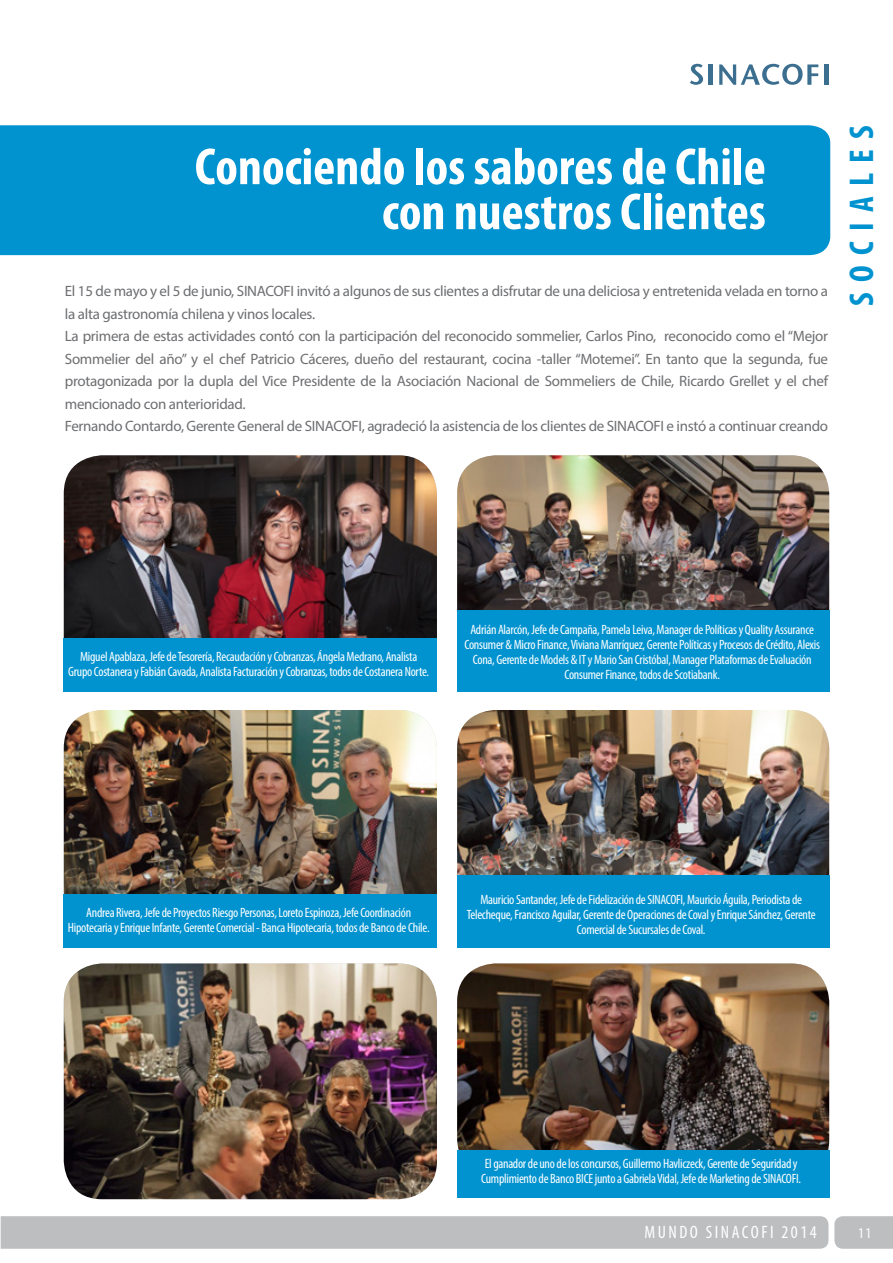
<style>
.page{position:relative;width:893px;height:1263px;background:#fff}
.page>*{position:absolute;margin:0;border:0;box-sizing:border-box;transform-origin:0 0}
.t1{font:700 condensed 52.5px/45px "Myriad Pro";color:#fff;text-align:right}
.t2{font:700 condensed 34.5px "Myriad Pro";letter-spacing:.3em;color:#0093d0}
.t3{font:condensed 18px "Myriad Pro";letter-spacing:.14em;color:#fff}
.t4{font:15px/22.5px "Myriad Pro";letter-spacing:-.02em;color:#6d6e71}
.t5{font:condensed 14.85px "Myriad Pro";color:#fff}
.t6{font:condensed 13.5px/15px "Myriad Pro";letter-spacing:-.02em;color:#fff;text-align:center}
</style>
<div class="page">
<div style="left:1px;top:1216px;width:827px;height:33px;background:#bcbec0"></div>
<svg style="left:834px;top:1216px;width:59px;height:33px;background:#bec0c2"></svg>
<div style="left:0;top:125px;width:830px;height:130px;background:#0093d0"></div>
<img style="left:64px;top:710px;width:373px;height:184px">
<img style="left:64px;top:963px;width:373px;height:236px">
<img style="left:64px;top:455px;width:373px;height:183px">
<img style="left:457px;top:710px;width:372px;height:165px">
<img style="left:457px;top:963px;width:372px;height:187px">
<img style="left:457px;top:455px;width:372px;height:156px">
<div style="left:64px;top:894px;width:373px;height:53px;background:#0093d0"></div>
<div style="left:64px;top:638px;width:373px;height:54px;background:#0093d0"></div>
<div style="left:457px;top:875px;width:372px;height:72px;background:#0093d0"></div>
<div style="left:457px;top:1150px;width:372px;height:48px;background:#0093d0"></div>
<div style="left:457px;top:611px;width:372px;height:81px;background:#0093d0"></div>
<svg style="left:690px;top:64px;width:13px;height:21px"></svg>
<div style="left:708px;top:64px;width:5px;height:21px;background:#3b6e8f"></div>
<hr style="left:824px;top:64px;width:4px;height:21px;background:#3b6e8f">
<svg style="left:719px;top:64px;width:99px;height:21px"></svg>
<h1 class="t1" style="left:195px;top:143px;width:572px">Conociendo los sabores de Chile con nuestros Clientes</h1>
<p class="t4" style="left:65px;top:279px;width:765px">El 15 de mayo y el 5 de junio, SINACOFI invitó a algunos de sus clientes a disfrutar de una deliciosa y entretenida velada en torno a la alta gastronomía chilena y vinos locales.<br>La primera de estas actividades contó con la participación del reconocido sommelier, Carlos Pino, reconocido como el “Mejor Sommelier del año” y el chef Patricio Cáceres, dueño del restaurant, cocina -taller “Motemei”. En tanto que la segunda, fue protagonizada por la dupla del Vice Presidente de la Asociación Nacional de Sommeliers de Chile, Ricardo Grellet y el chef mencionado con anterioridad.<br>Fernando Contardo, Gerente General de SINACOFI, agradeció la asistencia de los clientes de SINACOFI e instó a continuar creando</p>
<h2 class="t2" style="left:840px;top:306px;width:182px;rotate:-90deg">SOCIALES</h2>
<p class="t6" style="left:68px;top:649px;width:362px">Miguel Apablaza, Jefe de Tesorería, Recaudación y Cobranzas, Ángela Medrano, Analista<br>Grupo Costanera y Fabián Cavada, Analista Facturación y Cobranzas, todos de Costanera Norte.</p>
<p class="t6" style="left:465px;top:622px;width:357px">Adrián Alarcón, Jefe de Campaña, Pamela Leiva, Manager de Políticas y Quality Assurance Consumer &amp; Micro Finance, Viviana Manríquez, Gerente Políticas y Procesos de Crédito, Alexis Cona, Gerente de Models &amp; IT y Mario San Cristóbal, Manager Plataformas de Evaluación Consumer Finance, todos de Scotiabank.</p>
<p class="t6" style="left:68px;top:905px;width:363px">Andrea Rivera, Jefe de Proyectos Riesgo Personas, Loreto Espinoza, Jefe Coordinación<br>Hipotecaria y Enrique Infante, Gerente Comercial - Banca Hipotecaria, todos de Banco de Chile.</p>
<p class="t6" style="left:467px;top:892px;width:350px">Mauricio Santander, Jefe de Fidelización de SINACOFI, Mauricio Águila, Periodista de<br>Telecheque, Francisco Aguilar, Gerente de Operaciones de Coval y Enrique Sánchez, Gerente<br>Comercial de Sucursales de Coval.</p>
<p class="t6" style="left:481px;top:1155px;width:321px;text-align:left">El ganador de uno de los concursos, Guillermo Havliczeck, Gerente de Seguridad y<br>Cumplimiento de Banco BICE junto a Gabriela Vidal, Jefe de Marketing de SINACOFI.</p>
<h3 class="t3" style="left:644px;top:1221px;width:174px">MUNDO SINACOFI 2014</h3>
<p class="t5" style="left:858px;top:1224px;width:15px">11</p>
</div>
